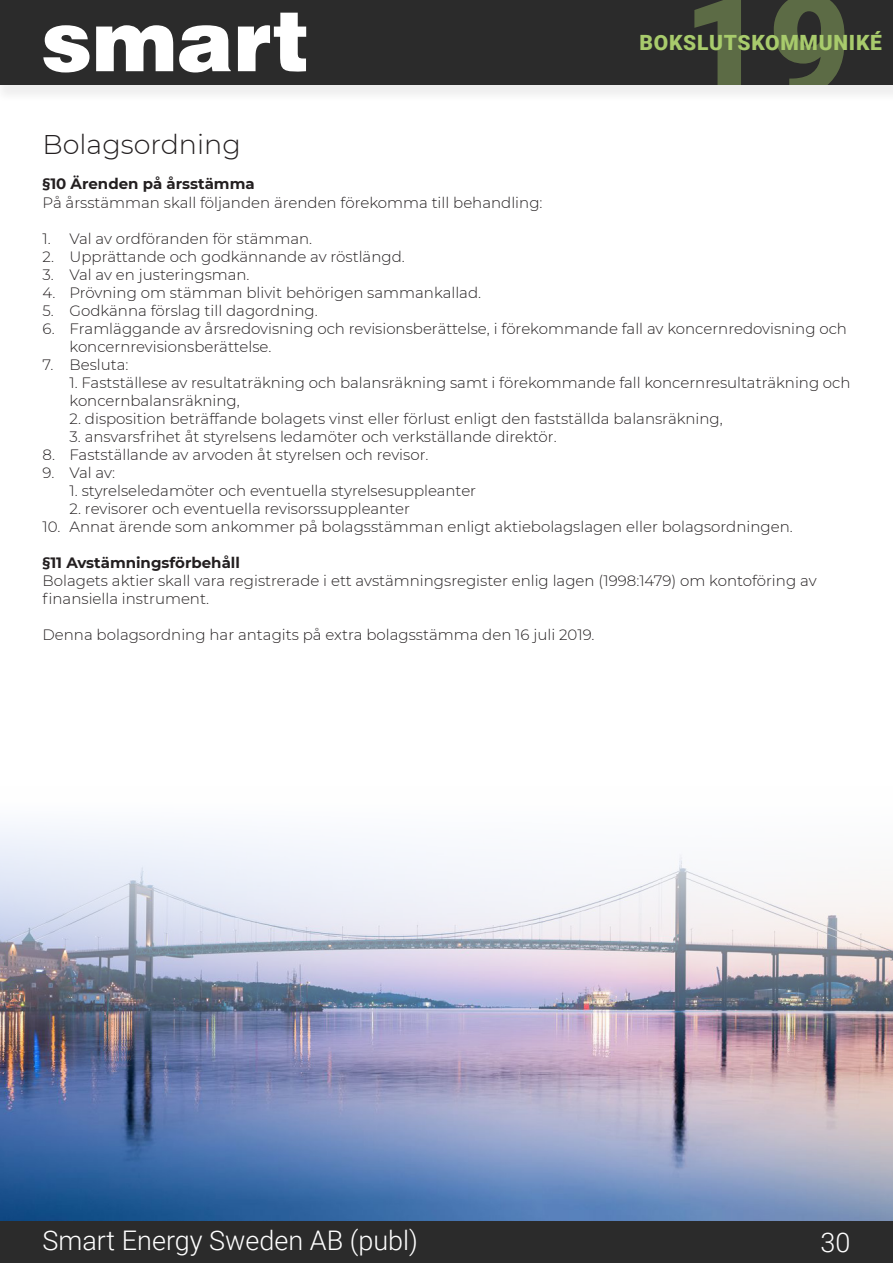
<style>
.page{position:relative;width:893px;height:1263px;background:#fff}
.page>*{position:absolute;margin:0;border:0;box-sizing:border-box;transform-origin:0 0}
.t1{font:300 27px "Roboto";color:#fff}
.t2{font:300 27px "Montserrat";color:#231f20}
.t3{font:900 21px "Roboto";letter-spacing:.035em;color:#a8cb6c}
.t4{font:300 15px/18px "Montserrat";color:#231f20}
.t5{font:700 15px "Montserrat";color:#231f20}
</style>
<div class="page">
<div style="left:0;top:1220px;width:893px;height:43px;background:#2b2b2b"></div>
<div style="left:0;top:0;width:893px;height:104px;background:#f5f5f5"></div>
<div style="left:0;top:0;width:893px;height:85px;background:#2b2b2b"></div>
<svg style="left:43px;top:25px;width:47px;height:47px"></svg>
<svg style="left:96px;top:25px;width:77px;height:46px"></svg>
<svg style="left:179px;top:25px;width:52px;height:47px"></svg>
<svg style="left:238px;top:13px;width:68px;height:59px"></svg>
<img style="left:0;top:826px;width:893px;height:394px">
<h2 class="t3" style="left:640px;top:28px;width:244px">BOKSLUTSKOMMUNIKÉ</h2>
<p class="t2" style="left:43px;top:126px;width:200px">Bolagsordning</p>
<p class="t5" style="left:43px;top:173px;width:214px">§10 Ärenden på årsstämma</p>
<p class="t4" style="left:43px;top:193px;width:502px">På årsstämman skall följanden ärenden förekomma till behandling:</p>
<p class="t4" style="left:43px;top:229px;width:271px">1. Val av ordföranden för stämman.</p>
<p class="t4" style="left:43px;top:247px;width:364px">2. Upprättande och godkännande av röstlängd.</p>
<p class="t4" style="left:43px;top:265px;width:209px">3. Val av en justeringsman.</p>
<p class="t4" style="left:43px;top:283px;width:440px">4. Prövning om stämman blivit behörigen sammankallad.</p>
<p class="t4" style="left:43px;top:301px;width:277px">5. Godkänna förslag till dagordning.</p>
<p class="t4" style="left:70px;top:319px;width:779px;text-indent:-27px">6. Framläggande av årsredovisning och revisionsberättelse, i förekommande fall av koncernredovisning och koncernrevisionsberättelse.</p>
<p class="t4" style="left:43px;top:355px;width:88px">7. Besluta:</p>
<p class="t4" style="left:70px;top:373px;width:782px">1. Fastställese av resultaträkning och balansräkning samt i förekommande fall koncernresultaträkning och koncernbalansräkning,</p>
<p class="t4" style="left:70px;top:409px;width:655px">2. disposition beträffande bolagets vinst eller förlust enligt den fastställda balansräkning,</p>
<p class="t4" style="left:70px;top:427px;width:489px">3. ansvarsfrihet åt styrelsens ledamöter och verkställande direktör.</p>
<p class="t4" style="left:43px;top:445px;width:387px">8. Fastställande av arvoden åt styrelsen och revisor.</p>
<p class="t4" style="left:43px;top:463px;width:74px">9. Val av:</p>
<p class="t4" style="left:70px;top:481px;width:408px">1. styrelseledamöter och eventuella styrelsesuppleanter</p>
<p class="t4" style="left:70px;top:499px;width:342px">2. revisorer och eventuella revisorssuppleanter</p>
<p class="t4" style="left:43px;top:517px;width:752px">10. Annat ärende som ankommer på bolagsstämman enligt aktiebolagslagen eller bolagsordningen.</p>
<p class="t5" style="left:43px;top:551px;width:199px">§11 Avstämningsförbehåll</p>
<p class="t4" style="left:43px;top:571px;width:776px">Bolagets aktier skall vara registrerade i ett avstämningsregister enlig lagen (1998:1479) om kontoföring av finansiella instrument.</p>
<p class="t4" style="left:43px;top:625px;width:554px">Denna bolagsordning har antagits på extra bolagsstämma den 16 juli 2019.</p>
<h1 class="t1" style="left:43px;top:1221px;width:377px">Smart Energy Sweden AB (publ)</h1>
<h1 class="t1" style="left:820px;top:1223px;width:31px">30</h1>
</div>
